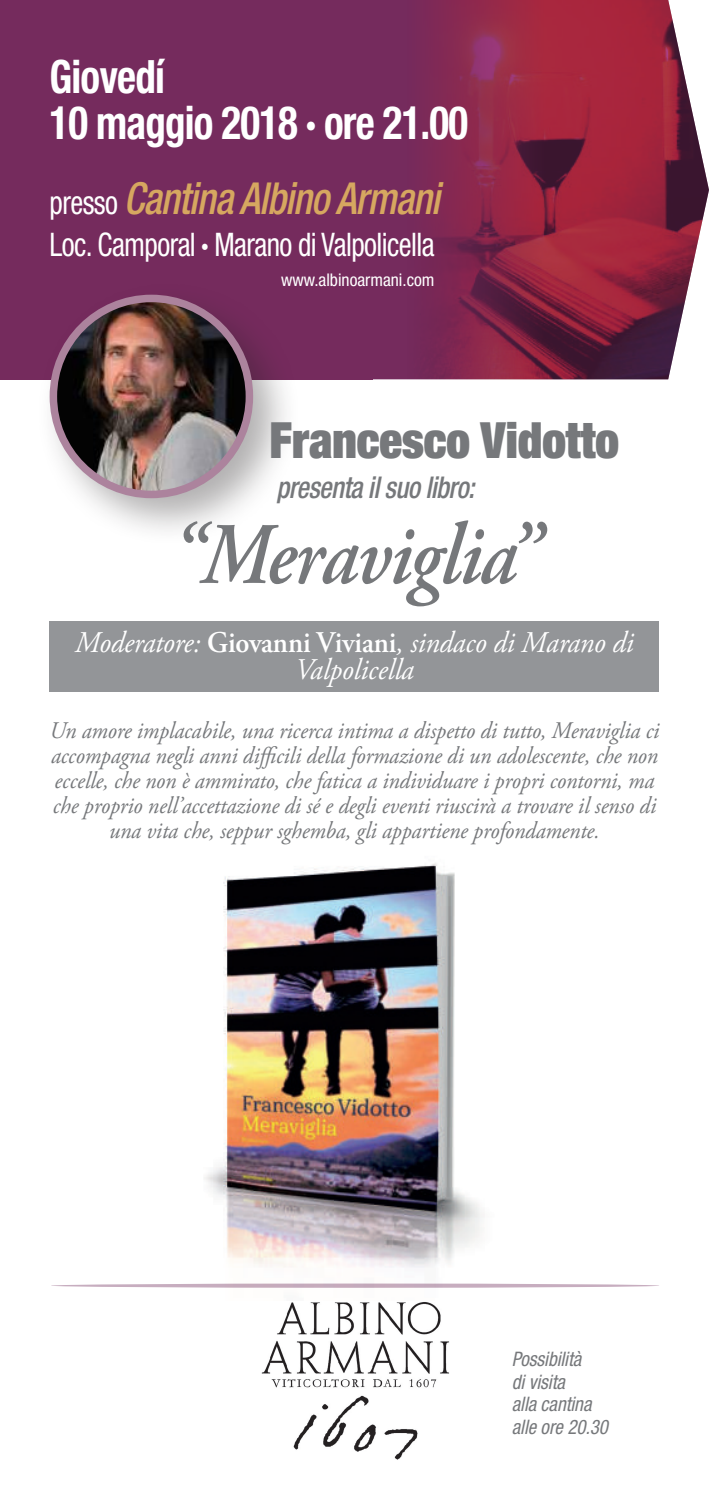
<style>
.page{position:relative;width:709px;height:1489px;background:#fff}
.page>*{position:absolute;margin:0;border:0;box-sizing:border-box;transform-origin:0 0}
.t1{font:italic 600 87.5px "Adobe Garamond Pro";letter-spacing:-.02em;color:#76787b;scale:.89 1}
.t2{font:900 condensed 50px "Helvetica Neue LT Std";color:#76787b;scale:.94 1}
.t3{font:700 condensed 46px/46px "Helvetica Neue LT Std";letter-spacing:-.02em;color:#fff;scale:.89 1}
.t4{font:italic 500 condensed 44px "Helvetica Neue LT Std";letter-spacing:-.02em;color:#d6a760;scale:.89 1}
.t5{font:condensed 32.5px "Helvetica Neue LT Std";letter-spacing:-.02em;color:#fff;scale:.89 1}
.t6{font:italic 30px/27.5px "Adobe Garamond Pro";letter-spacing:-.005em;color:#fff;text-align:center;scale:.95 1}
.t7{font:italic 500 condensed 30px "Helvetica Neue LT Std";letter-spacing:-.02em;color:#76787b;scale:.89 1}
.t8{font:italic 23.75px/25px "Adobe Garamond Pro";letter-spacing:-.005em;color:#76787b;text-align:center;scale:.94 1}
.t9{font:italic condensed 20px/22.5px "Helvetica Neue LT Std";letter-spacing:-.005em;color:#76787b;scale:.95 1}
.t10{font:condensed 17.5px "Helvetica Neue LT Std";color:#fff}
.s1{font-weight:400;font-style:normal;font-size:32.5px;color:#fff}
.s2{font-weight:700}
.s3{font-weight:600;font-style:normal}
</style>
<div class="page">
<div style="left:50px;top:621px;width:609px;height:71px;background:#939598"></div>
<img style="left:164px;top:863px;width:355px;height:425px">
<img style="left:372px;top:0;width:337px;height:379px">
<div style="left:0;top:0;width:372px;height:379px;background:#752b5d"></div>
<div style="left:37px;top:282px;width:264px;height:264px;background:#231f20;opacity:.35"></div>
<img style="left:53px;top:298px;width:196px;height:196px;border-radius:98px">
<div style="left:50px;top:295px;width:203px;height:203px;border:8px solid #ac839d;border-radius:50%"></div>
<svg style="left:51px;top:1283px;width:608px;height:4px;background:#d0bbc9"></svg>
<img style="left:261px;top:1302px;width:188px;height:158px">
<h3 class="t3" style="left:50px;top:53px;width:471px">Giovedí<br>10 maggio 2018 ∙ ore 21.00</h3>
<h3 class="t4" style="left:50px;top:172px;width:440px"><span class="s1">presso</span> Cantina Albino Armani</h3>
<h3 class="t5" style="left:50px;top:226px;width:434px">Loc. Camporal <span class="s2">∙</span> Marano di Valpolicella</h3>
<p class="t10" style="left:281px;top:270px;width:155px">www.albinoarmani.com</p>
<h2 class="t2" style="left:269px;top:408px;width:373px">Francesco Vidotto</h2>
<p class="t7" style="left:276px;top:469px;width:224px">presenta il suo libro:</p>
<h1 class="t1" style="left:169px;top:504px;width:417px">“Meraviglia”</h1>
<p class="t6" style="left:75px;top:629px;width:589px">Moderatore: <span class="s3">Giovanni Viviani</span>, sindaco di Marano di<br>Valpolicella</p>
<p class="t8" style="left:50px;top:718px;width:650px">Un amore implacabile, una ricerca intima a dispetto di tutto, Meraviglia ci accompagna negli anni difficili della formazione di un adolescente, che non eccelle, che non è ammirato, che fatica a individuare i propri contorni, ma che proprio nell’accettazione di sé e degli eventi riuscirà a trovare il senso di una vita che, seppur sghemba, gli appartiene profondamente.</p>
<p class="t9" style="left:512px;top:1347px;width:103px">Possibilità<br>di visita<br>alla cantina alle ore 20.30</p>
</div>
